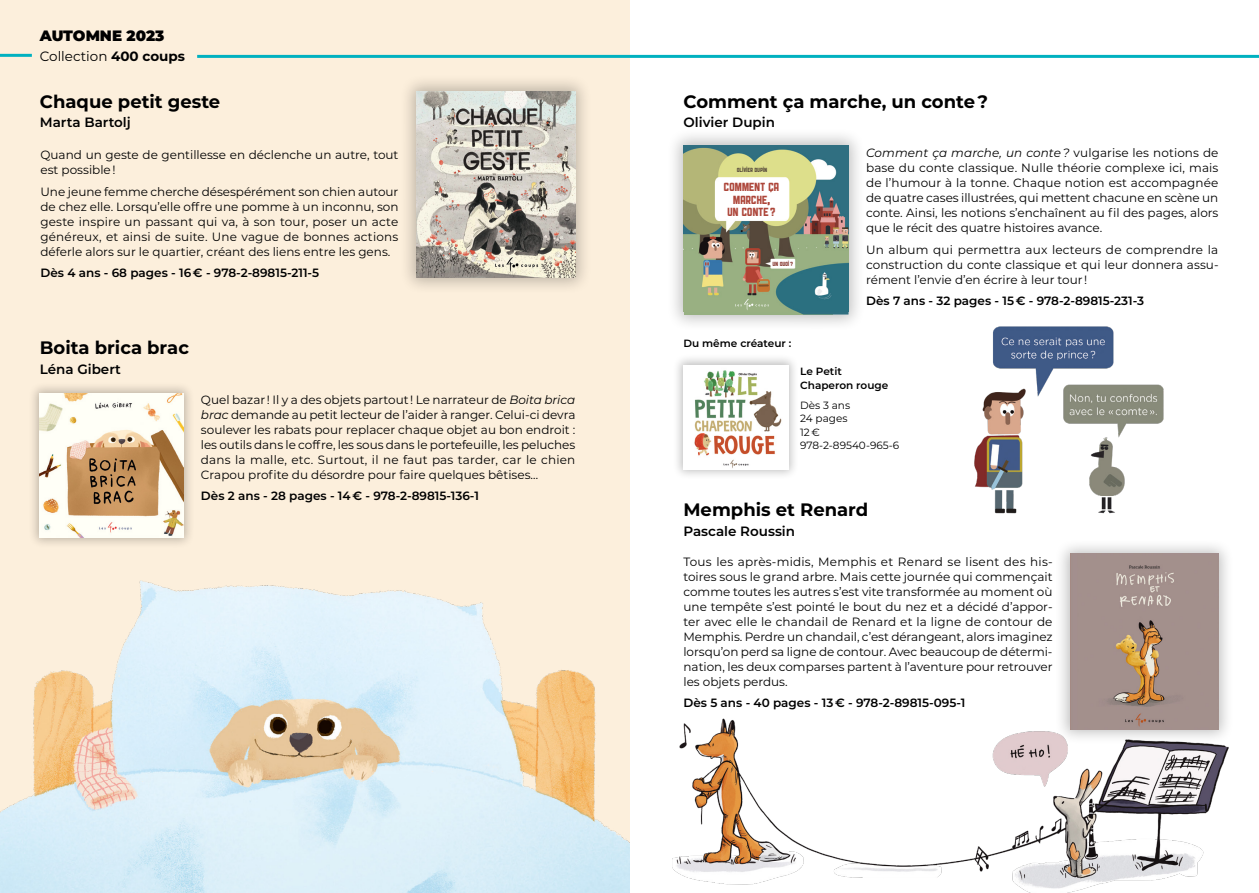
<style>
.page{position:relative;width:1259px;height:893px;background:#fff}
.page>*{position:absolute;margin:0;border:0;box-sizing:border-box;transform-origin:0 0}
.t1{font:700 18px "Montserrat";color:#000}
.t2{font:900 15px "Montserrat";color:#000}
.t3{font:600 13.5px "Montserrat";color:#000}
.t4{font:13.5px "Montserrat";color:#000}
.t5{font:12.75px/12.3px "Public Gothic Square";color:#ad463a;text-align:center}
.t6{font:12px/15px "Montserrat";color:#000;text-align:justify}
.t7{font:600 12px "Montserrat";color:#000}
.t8{font:600 10.5px/13.5px "Montserrat";color:#000}
.t9{font:10.5px/13.5px "Montserrat";color:#000}
.t10{font:6.45px "Public Gothic Square";color:#55483b}
.t11{font:6.45px "Public Gothic Square";color:#883931}
.s1{font-weight:700}
.s2{font-style:italic}
</style>
<div class="page">
<img style="left:974px;top:326px;width:190px;height:188px">
<img style="left:629px;top:740px;width:600px;height:153px">
<img style="left:984px;top:731px;width:86px;height:60px">
<img style="left:629px;top:568px;width:108px;height:181px">
<div style="left:0;top:0;width:629px;height:893px;background:#fcefdc"></div>
<div style="left:666px;top:128px;width:200px;height:204px;background:#000;opacity:.25"></div>
<div style="left:684px;top:310px;width:148px;height:5px;background:#97b082"></div>
<img style="left:684px;top:145px;width:164px;height:167px">
<svg style="left:735px;top:299px;width:34px;height:11px"></svg>
<svg style="left:797px;top:312px;width:55px;height:7px"></svg>
<div style="left:399px;top:74px;width:194px;height:221px;background:#000;opacity:.25"></div>
<img style="left:416px;top:91px;width:159px;height:186px">
<img style="left:0;top:580px;width:629px;height:313px">
<div style="left:28px;top:382px;width:167px;height:167px;background:#000;opacity:.25"></div>
<img style="left:40px;top:393px;width:143px;height:144px">
<div style="left:1054px;top:539px;width:180px;height:206px;background:#000;opacity:.25"></div>
<img style="left:1070px;top:554px;width:148px;height:175px">
<hr style="left:197px;top:55px;width:1062px;height:3px;background:#00b1c0">
<hr style="left:0;top:54px;width:32px;height:3px;background:#00b1c0">
<div style="left:672px;top:354px;width:127px;height:127px;background:#000;opacity:.25"></div>
<img style="left:684px;top:365px;width:104px;height:104px">
<p class="t2" style="left:40px;top:24px;width:126px">AUTOMNE 2023</p>
<p class="t4" style="left:40px;top:47px;width:147px">Collection <span class="s1">400 coups</span></p>
<h1 class="t1" style="left:40px;top:88px;width:182px">Chaque petit geste</h1>
<p class="t3" style="left:40px;top:113px;width:93px">Marta Bartolj</p>
<p class="t6" style="left:40px;top:147px;width:359px">Quand un geste de gentillesse en déclenche un autre, tout est possible !</p>
<p class="t6" style="left:40px;top:183px;width:359px">Une jeune femme cherche désespérément son chien autour de chez elle. Lorsqu’elle offre une pomme à un inconnu, son geste inspire un passant qui va, à son tour, poser un acte généreux, et ainsi de suite. Une vague de bonnes actions déferle alors sur le quartier, créant des liens entre les gens.</p>
<p class="t7" style="left:40px;top:264px;width:280px">Dès 4 ans - 68 pages - 16 € - 978-2-89815-211-5</p>
<h1 class="t1" style="left:40px;top:335px;width:151px">Boita brica brac</h1>
<p class="t3" style="left:40px;top:360px;width:83px">Léna Gibert</p>
<p class="t6" style="left:201px;top:391px;width:376px">Quel bazar ! Il y a des objets partout ! Le narrateur de <span class="s2">Boita brica brac</span> demande au petit lecteur de l’aider à ranger. Celui-ci devra soulever les rabats pour replacer chaque objet au bon endroit : les outils dans le coffre, les sous dans le portefeuille, les peluches dans la malle, etc. Surtout, il ne faut pas tarder, car le chien Crapou profite du désordre pour faire quelques bêtises…</p>
<p class="t7" style="left:201px;top:487px;width:279px">Dès 2 ans - 28 pages - 14 € - 978-2-89815-136-1</p>
<h1 class="t1" style="left:683px;top:88px;width:306px">Comment ça marche, un conte ?</h1>
<p class="t3" style="left:683px;top:113px;width:93px">Olivier Dupin</p>
<p class="t6" style="left:866px;top:145px;width:354px"><span class="s2">Comment ça marche, un conte ?</span> vulgarise les notions de base du conte classique. Nulle théorie complexe ici, mais de l’humour à la tonne. Chaque notion est accompagnée de quatre cases illustrées, qui mettent chacune en scène un conte. Ainsi, les notions s’enchaînent au fil des pages, alors que le récit des quatre histoires avance.</p>
<p class="t6" style="left:866px;top:241px;width:354px">Un album qui permettra aux lecteurs de comprendre la construction du conte classique et qui leur donnera assu&shy;rément l’envie d’en écrire à leur tour !</p>
<p class="t7" style="left:866px;top:292px;width:280px">Dès 7 ans - 32 pages - 15 € - 978-2-89815-231-3</p>
<p class="t10" style="left:737px;top:167px;width:32px">OLIVIER DUPIN</p>
<p class="t5" style="left:724px;top:181px;width:57px">COMMENT ÇA<br>MARCHE,<br>UN CONTE ?</p>
<p class="t11" style="left:772px;top:261px;width:22px">UN QUOI ?</p>
<p class="t8" style="left:683px;top:336px;width:109px">Du même créateur :</p>
<p class="t8" style="left:800px;top:364px;width:90px">Le Petit<br>Chaperon rouge</p>
<p class="t9" style="left:800px;top:398px;width:101px">Dès 3 ans<br>24 pages<br>12 €<br>978-2-89540-965-6</p>
<h1 class="t1" style="left:683px;top:497px;width:186px">Memphis et Renard</h1>
<p class="t3" style="left:683px;top:522px;width:113px">Pascale Roussin</p>
<p class="t6" style="left:683px;top:553px;width:371px">Tous les après-midis, Memphis et Renard se lisent des his&shy;toires sous le grand arbre. Mais cette journée qui commençait comme toutes les autres s’est vite transformée au moment où une tempête s’est pointé le bout du nez et a décidé d’appor&shy;ter avec elle le chandail de Renard et la ligne de contour de Memphis. Perdre un chandail, c’est dérangeant, alors imaginez lorsqu’on perd sa ligne de contour. Avec beaucoup de détermi&shy;nation, les deux comparses partent à l’aventure pour retrouver les objets perdus.</p>
<p class="t7" style="left:683px;top:694px;width:283px">Dès 5 ans - 40 pages - 13 € - 978-2-89815-095-1</p>
</div>
